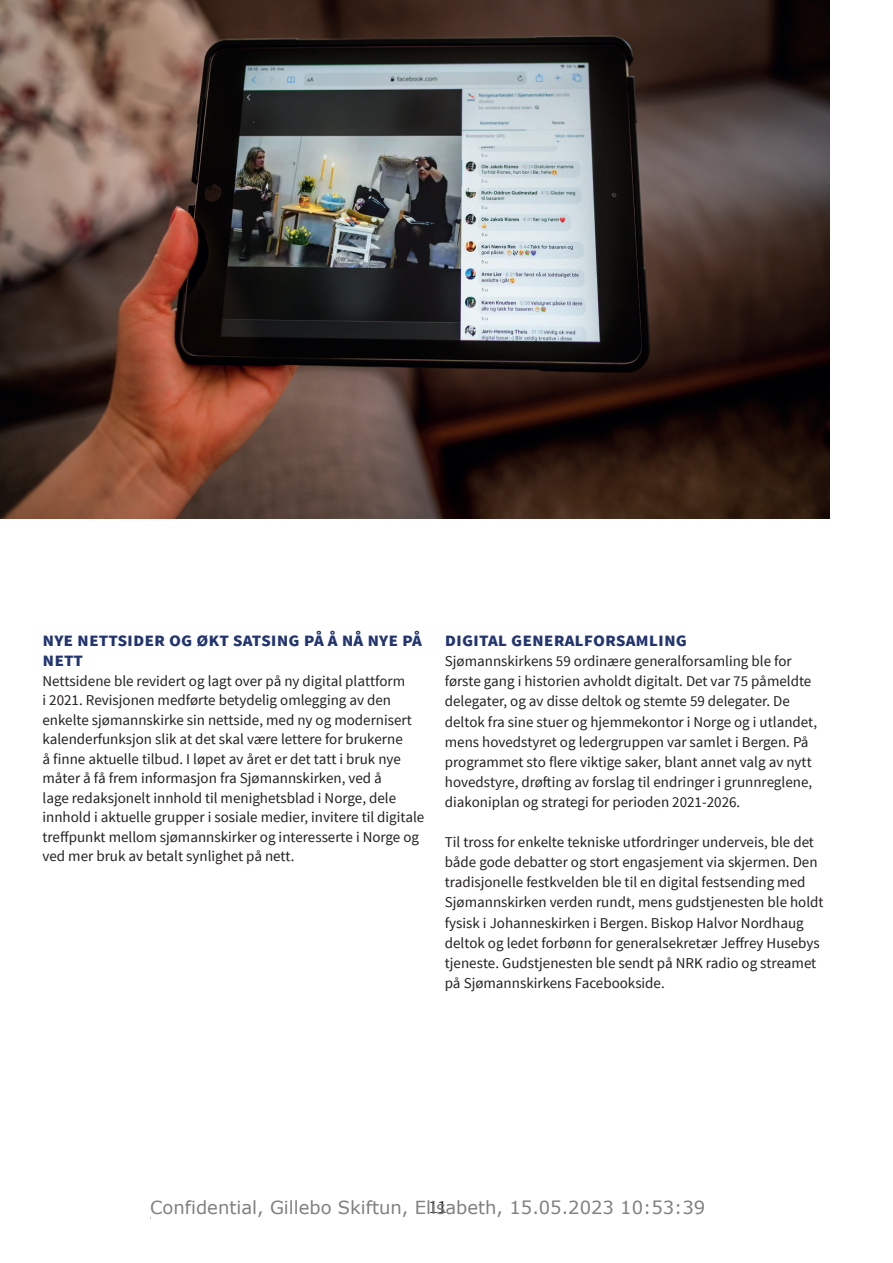
<style>
.page{position:relative;width:893px;height:1263px;background:#fff}
.page>*{position:absolute;margin:0;border:0;box-sizing:border-box;transform-origin:0 0}
.t1{font:700 19.5px/20.1px "Source Sans Pro";color:#22356f}
.t2{font:18px "Verdana";color:#808080}
.t3{font:18px "Source Serif Pro";color:#231f20}
.t4{font:15px/20.1px "Source Sans Pro";color:#231f20}
</style>
<div class="page">
<img style="left:0;top:0;width:829px;height:519px">
<h1 class="t1" style="left:43px;top:630px;width:381px">nye nettsider og økt satsing på å nå nye på nett</h1>
<p class="t4" style="left:43px;top:671px;width:383px;line-height:19.5px">Nettsidene ble revidert og lagt over på ny digital plattform<br>i 2021. Revisjonen medførte betydelig omlegging av den enkelte sjømannskirke sin nettside, med ny og modernisert kalenderfunksjon slik at det skal være lettere for brukerne<br>å finne aktuelle tilbud. I løpet av året er det tatt i bruk nye måter å få frem informasjon fra Sjømannskirken, ved å<br>lage redaksjonelt innhold til menighetsblad i Norge, dele innhold i aktuelle grupper i sosiale medier, invitere til digitale treffpunkt mellom sjømannskirker og interesserte i Norge og ved mer bruk av betalt synlighet på nett.</p>
<h1 class="t1" style="left:445px;top:630px;width:244px">digital generalforsamling</h1>
<p class="t4" style="left:445px;top:651px;width:374px">Sjømannskirkens 59 ordinære generalforsamling ble for første gang i historien avholdt digitalt. Det var 75 påmeldte delegater, og av disse deltok og stemte 59 delegater. De deltok fra sine stuer og hjemmekontor i Norge og i utlandet, mens hovedstyret og ledergruppen var samlet i Bergen. På programmet sto flere viktige saker, blant annet valg av nytt hovedstyre, drøfting av forslag til endringer i grunnreglene, diakoniplan og strategi for perioden 2021-2026.</p>
<p class="t4" style="left:445px;top:832px;width:380px">Til tross for enkelte tekniske utfordringer underveis, ble det både gode debatter og stort engasjement via skjermen. Den tradisjonelle festkvelden ble til en digital festsending med Sjømannskirken verden rundt, mens gudstjenesten ble holdt fysisk i Johanneskirken i Bergen. Biskop Halvor Nordhaug deltok og ledet forbønn for generalsekretær Jeffrey Husebys tjeneste. Gudstjenesten ble sendt på NRK radio og streamet på Sjømannskirkens Facebookside.</p>
<p class="t2" style="left:150px;top:1196px;width:557px">Confidential, Gillebo Skiftun, Elisabeth, 15.05.2023 10:53:39</p>
<p class="t3" style="left:429px;top:1197px;width:19px">11</p>
</div>
